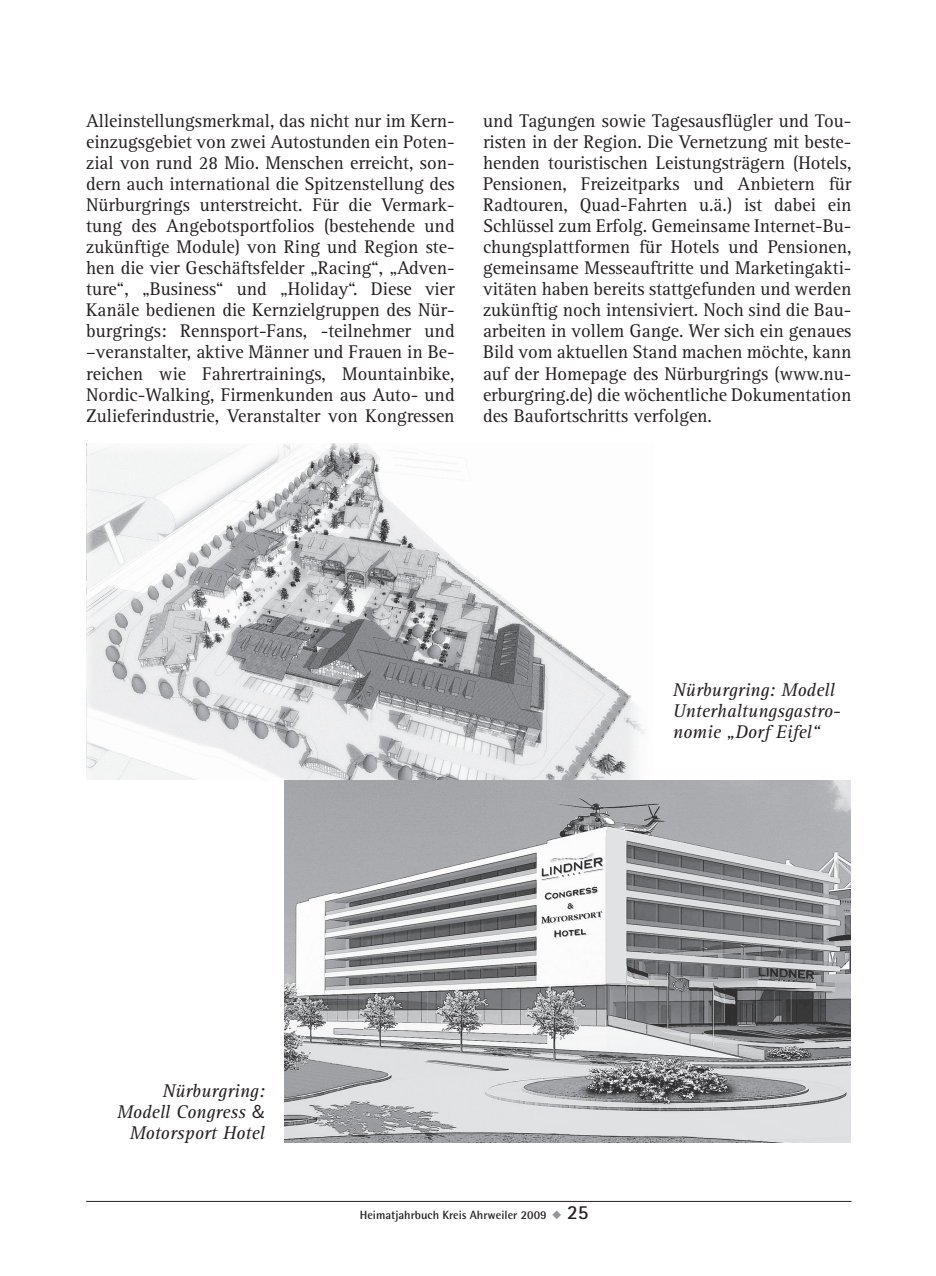
<style>
.page{position:relative;width:936px;height:1276px;background:#fff}
.page>*{position:absolute;margin:0;border:0;box-sizing:border-box;transform-origin:0 0}
.t1{font:19px/21px "Rotis Serif OV LXVRDC";color:#231f20;text-align:justify}
.t2{font:19px/21px "Rotis Serif Italic OV MXVRDC";color:#231f20}
.t3{font:12px "Rotis Semi Sans Bold OV IXVRDC";color:#231f20}
.s1{font-family:"Franklin Gothic Book OV NXVRDC"}
.s2{color:#939598}
.s3{font-family:"Rotis Sans Serif Bold OV KXVRDC";font-size:20px}
</style>
<div class="page">
<hr style="left:86px;top:1201px;width:766px;height:1px;background:#231f20">
<img style="left:86px;top:443px;width:559px;height:337px">
<img style="left:285px;top:781px;width:566px;height:361px">
<p class="t1" style="left:86px;top:110px;width:370px">Alleinstellungsmerkmal, das nicht nur im Kern&shy;einzugsgebiet von zwei Autostunden ein Poten&shy;zial von rund 28 Mio. Menschen erreicht, son&shy;dern auch international die Spitzenstellung des Nürburgrings unterstreicht. Für die Vermark&shy;tung des Angebotsportfolios (bestehende und zukünftige Module) von Ring und Region ste&shy;hen die vier Geschäftsfelder „Racing“, „Adven&shy;ture“, „Business“ und „Holiday“. Diese vier Kanäle bedienen die Kernzielgruppen des Nür&shy;burgrings: Rennsport-Fans, -teilnehmer und –veranstalter, aktive Männer und Frauen in Be&shy;reichen wie Fahrertrainings, Mountainbike, Nordic-Walking, Firmenkunden aus Auto- und Zulieferindustrie, Veranstalter von Kongressen</p>
<p class="t1" style="left:483px;top:110px;width:370px">und Tagungen sowie Tagesausflügler und Tou&shy;risten in der Region. Die Vernetzung mit beste&shy;henden touristischen Leistungsträgern (Hotels, Pensionen, Freizeitparks und Anbietern für Radtouren, Quad-Fahrten u.ä.) ist dabei ein Schlüssel zum Erfolg. Gemeinsame Internet-Bu&shy;chungsplattformen für Hotels und Pensionen, gemeinsame Messeauftritte und Marketingakti&shy;vitäten haben bereits stattgefunden und werden zukünftig noch intensiviert. Noch sind die Bau&shy;arbeiten in vollem Gange. Wer sich ein genaues Bild vom aktuellen Stand machen möchte, kann auf der Homepage des Nürburgrings (www.nu&shy;erburgring.de) die wöchentliche Dokumentation des Baufortschritts verfolgen.</p>
<p class="t2" style="left:673px;top:679px;width:169px">Nürburgring: Modell<br>Unterhaltungsgastro&shy;nomie „Dorf Eifel“</p>
<p class="t2" style="left:117px;top:1080px;width:149px;text-align:right">Nürburgring:<br>Modell Congress <span class="s1">&amp;<br></span>Motorsport Hotel</p>
<p class="t3" style="left:360px;top:1208px;width:230px">Heimatjahrbuch Kreis Ahrweiler 2009 <span class="s2">◆</span> <span class="s3">25</span></p>
</div>
